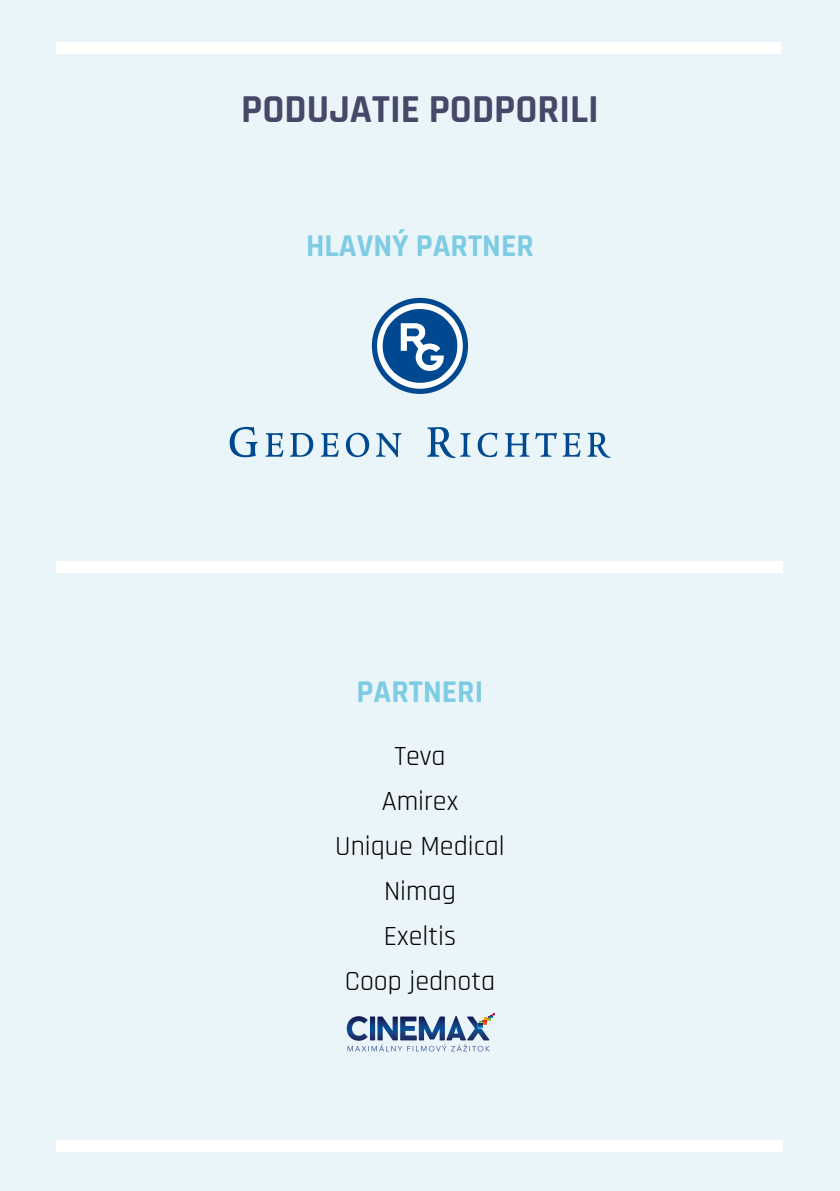
<style>
.page{position:relative;width:840px;height:1191px;background:#fff}
.page>*{position:absolute;margin:0;border:0;box-sizing:border-box;transform-origin:0 0}
.t1{font:700 40px "Rajdhani";color:#464868}
.t2{font:700 32px "Rajdhani";color:#7ecce4}
.t3{font:28px/45px "Rajdhani";color:#000;text-align:center}
</style>
<div class="page">
<div style="left:0;top:0;width:839px;height:1191px;background:#eaf5f9"></div>
<div style="left:57px;top:43px;width:723px;height:11px;background:#fff"></div>
<div style="left:57px;top:1140px;width:725px;height:11px;background:#fff"></div>
<div style="left:57px;top:561px;width:725px;height:12px;background:#fff"></div>
<svg style="left:229px;top:427px;width:381px;height:31px"></svg>
<svg style="left:371px;top:298px;width:97px;height:96px"></svg>
<div style="left:377px;top:303px;width:85px;height:86px;background:#fff;border-radius:50%"></div>
<svg style="left:379px;top:307px;width:80px;height:76px"></svg>
<svg style="left:346px;top:1013px;width:148px;height:38px"></svg>
<h1 class="t1" style="left:241px;top:85px;width:21px">PODUJATIE</h1>
<h1 class="t1" style="left:428px;top:85px;width:20px">PODPORILI</h1>
<p class="t2" style="left:306px;top:226px;width:229px">HLAVNÝ PARTNER</p>
<p class="t2" style="left:356px;top:672px;width:17px">PARTNERI</p>
<p class="t3" style="left:335px;top:734px;width:171px">Teva<br>Amirex<br>Unique Medical<br>Nimag<br>Exeltis<br>Coop jednota</p>
</div>
